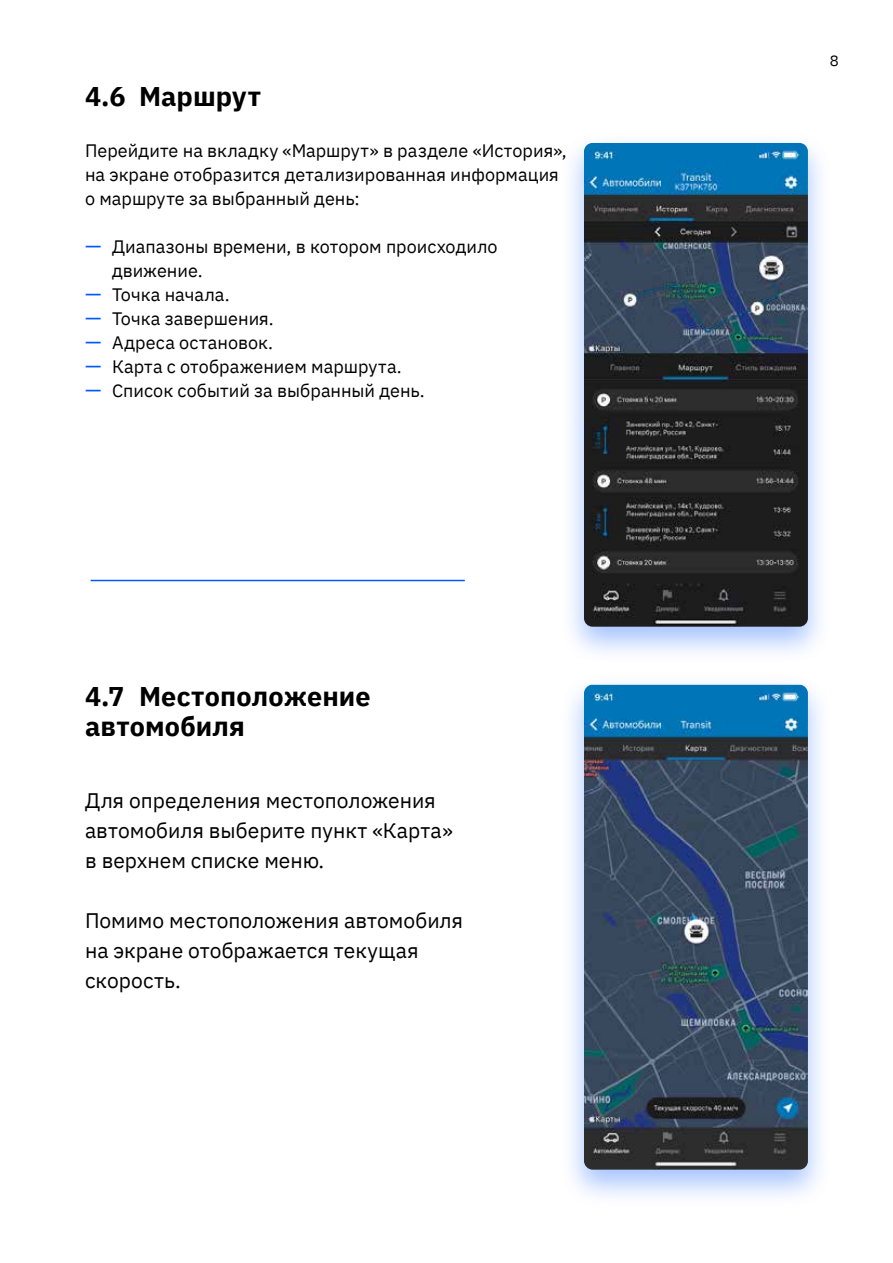
<style>
.page{position:relative;width:893px;height:1263px;background:#fff}
.page>*{position:absolute;margin:0;border:0;box-sizing:border-box;transform-origin:0 0}
.t1{font:700 27px/30px "IBM Plex Sans";letter-spacing:.005em;color:#000}
.t2{font:21px/30px "IBM Plex Sans";color:#000}
.t3{font:18px/24px "IBM Plex Sans";color:#000}
.t4{font:15px "IBM Plex Mono";color:#000}
.s1{font-size:21px;color:#0059ff}
</style>
<div class="page">
<div style="left:560px;top:673px;width:272px;height:534px;background:#0059ff;opacity:.36"></div>
<img style="left:584px;top:685px;width:224px;height:485px">
<hr style="left:91px;top:580px;width:374px;height:1px;background:#0059ff">
<div style="left:560px;top:132px;width:272px;height:531px;background:#0059ff;opacity:.36"></div>
<img style="left:584px;top:143px;width:224px;height:484px">
<h1 class="t1" style="left:85px;top:79px;width:177px">4.6 Маршрут</h1>
<p class="t3" style="left:85px;top:137px;width:483px">Перейдите на вкладку «Маршрут» в разделе «История», на экране отобразится детализированная информация о маршруте за выбранный день:</p>
<p class="t3" style="left:112px;top:233px;width:387px;text-indent:-27px"><span class="s1">—</span> Диапазоны времени, в котором происходило движение.</p>
<p class="t3" style="left:85px;top:281px;width:146px"><span class="s1">—</span> Точка начала.</p>
<p class="t3" style="left:85px;top:305px;width:190px"><span class="s1">—</span> Точка завершения.</p>
<p class="t3" style="left:85px;top:329px;width:190px"><span class="s1">—</span> Адреса остановок.</p>
<p class="t3" style="left:85px;top:353px;width:318px"><span class="s1">—</span> Карта с отображением маршрута.</p>
<p class="t3" style="left:85px;top:377px;width:341px"><span class="s1">—</span> Список событий за выбранный день.</p>
<h1 class="t1" style="left:85px;top:679px;width:287px">4.7 Местоположение автомобиля</h1>
<p class="t2" style="left:85px;top:784px;width:369px">Для определения местоположения автомобиля выберите пункт «Карта» в верхнем списке меню.</p>
<p class="t2" style="left:85px;top:904px;width:380px">Помимо местоположения автомобиля на экране отображается текущая скорость.</p>
<p class="t4" style="left:830px;top:49px;width:10px">8</p>
</div>
